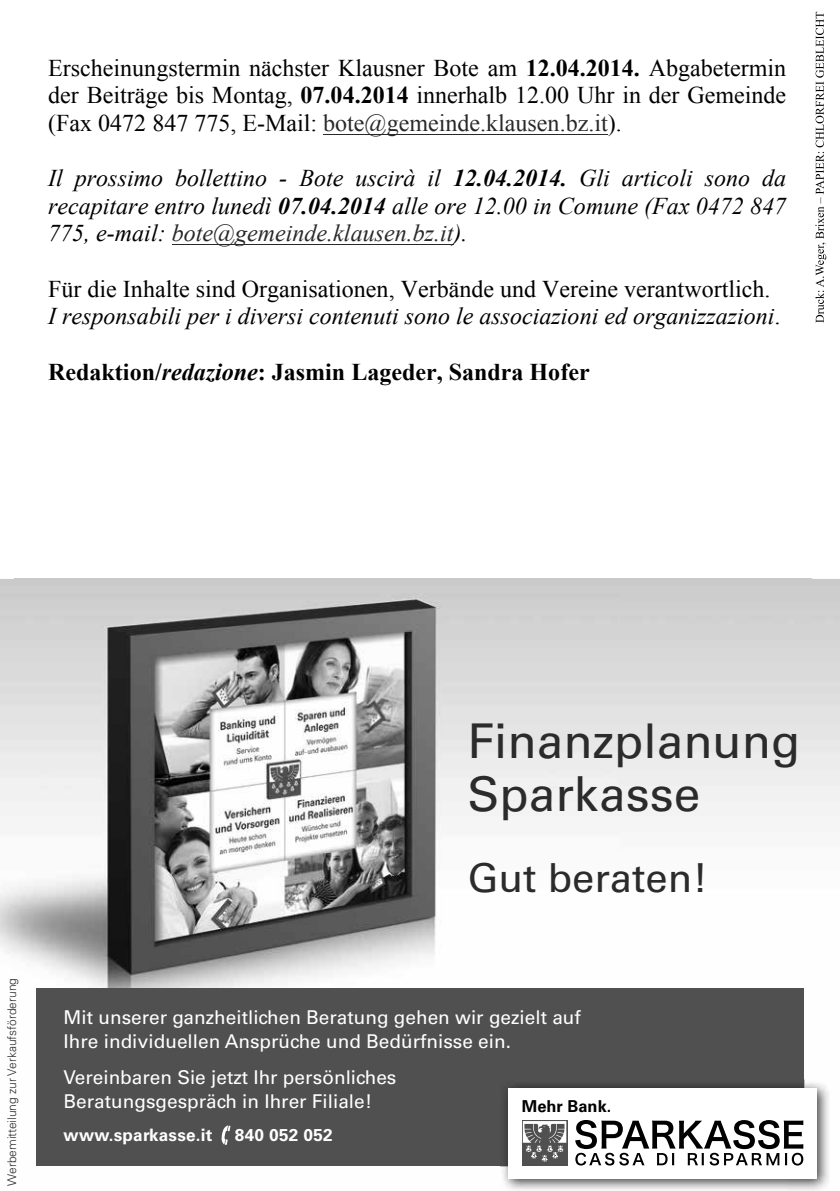
<style>
.page{position:relative;width:840px;height:1191px;background:#fff}
.page>*{position:absolute;margin:0;border:0;box-sizing:border-box;transform-origin:0 0}
.t1{font:47.8px/52.8px "Univers";color:#2b2b2b}
.t2{font:40px "Univers";color:#2b2b2b}
.t3{font:italic 24px/27.6px "Times New Roman";color:#000;text-align:justify}
.t4{font:24px/27.6px "Times New Roman";color:#000;text-align:justify}
.t5{font:700 24px "Times New Roman";color:#000}
.t6{font:19px/24px "Univers";color:#fff}
.t7{font:700 17px "Univers";letter-spacing:.015em;color:#fff}
.t8{font:700 16.4px "Univers";color:#000}
.t9{font:300 12px "Univers";color:#2b2b2b}
.s1{font-weight:700}
.s2{color:#282828}
.s3{font-style:normal}
.s4{font-style:italic}
</style>
<div class="page">
<svg style="left:815px;top:12px;width:10px;height:311px"></svg>
<img style="left:786px;top:579px;width:53px;height:500px">
<img style="left:0;top:579px;width:619px;height:587px">
<div style="left:37px;top:988px;width:766px;height:178px;background:#505050"></div>
<img style="left:786px;top:1079px;width:43px;height:112px">
<img style="left:500px;top:1166px;width:286px;height:24px">
<img style="left:505px;top:1079px;width:298px;height:87px">
<div style="left:508px;top:1087px;width:308px;height:91px;background:#fff"></div>
<svg style="left:575px;top:1120px;width:227px;height:45px"></svg>
<div style="left:521px;top:1120px;width:46px;height:45px;background:#505050"></div>
<svg style="left:522px;top:1121px;width:44px;height:40px"></svg>
<svg style="left:221px;top:1125px;width:9px;height:20px"></svg>
<hr style="left:323px;top:134px;width:284px;height:1px;background:#282828">
<hr style="left:172px;top:245px;width:281px;height:1px;background:#282828">
<p class="t4" style="left:48px;top:53px;width:739px">Erscheinungstermin nächster Klausner Bote am <span class="s1">12.04.2014.</span> Abgabetermin der Beiträge bis Montag, <span class="s1">07.04.2014</span> innerhalb 12.00 Uhr in der Gemeinde (Fax 0472 847 775, E-Mail: <span class="s2">bote@gemeinde.klausen.bz.it</span>).</p>
<p class="t3" style="left:48px;top:164px;width:739px">Il prossimo bollettino - Bote uscirà il <span class="s1">12.04.2014.</span> Gli articoli sono da recapitare entro lunedì <span class="s1">07.04.2014</span> alle ore 12.00 in Comune (Fax 0472 847<br>775, e-mail: <span class="s2">bote@gemeinde.klausen.bz.it</span>).</p>
<p class="t3" style="left:48px;top:274px;width:733px"><span class="s3">Für die Inhalte sind Organisationen, Verbände und Vereine verantwortlich.<br></span>I responsabili per i diversi contenuti sono le associazioni ed organizzazioni<span class="s3">.</span></p>
<p class="t5" style="left:48px;top:355px;width:542px">Redaktion/<span class="s4">redazione</span>: Jasmin Lageder, Sandra Hofer</p>
<p class="t9" style="left:5px;top:1185px;width:209px;rotate:-90deg">Werbemitteilung zur Verkaufsförderung</p>
<h1 class="t1" style="left:467px;top:715px;width:334px">Finanzplanung<br>Sparkasse</h1>
<h2 class="t2" style="left:467px;top:853px;width:241px">Gut beraten!</h2>
<p class="t6" style="left:64px;top:1005px;width:518px">Mit unserer ganzheitlichen Beratung gehen wir gezielt auf<br>Ihre individuellen Ansprüche und Bedürfnisse ein.</p>
<p class="t6" style="left:64px;top:1065px;width:334px">Vereinbaren Sie jetzt Ihr persönliches<br>Beratungsgespräch in Ihrer Filiale!</p>
<p class="t8" style="left:521px;top:1097px;width:91px">Mehr Bank.</p>
<p class="t7" style="left:64px;top:1125px;width:150px">www.sparkasse.it</p>
<p class="t7" style="left:235px;top:1125px;width:99px">840 052 052</p>
</div>
